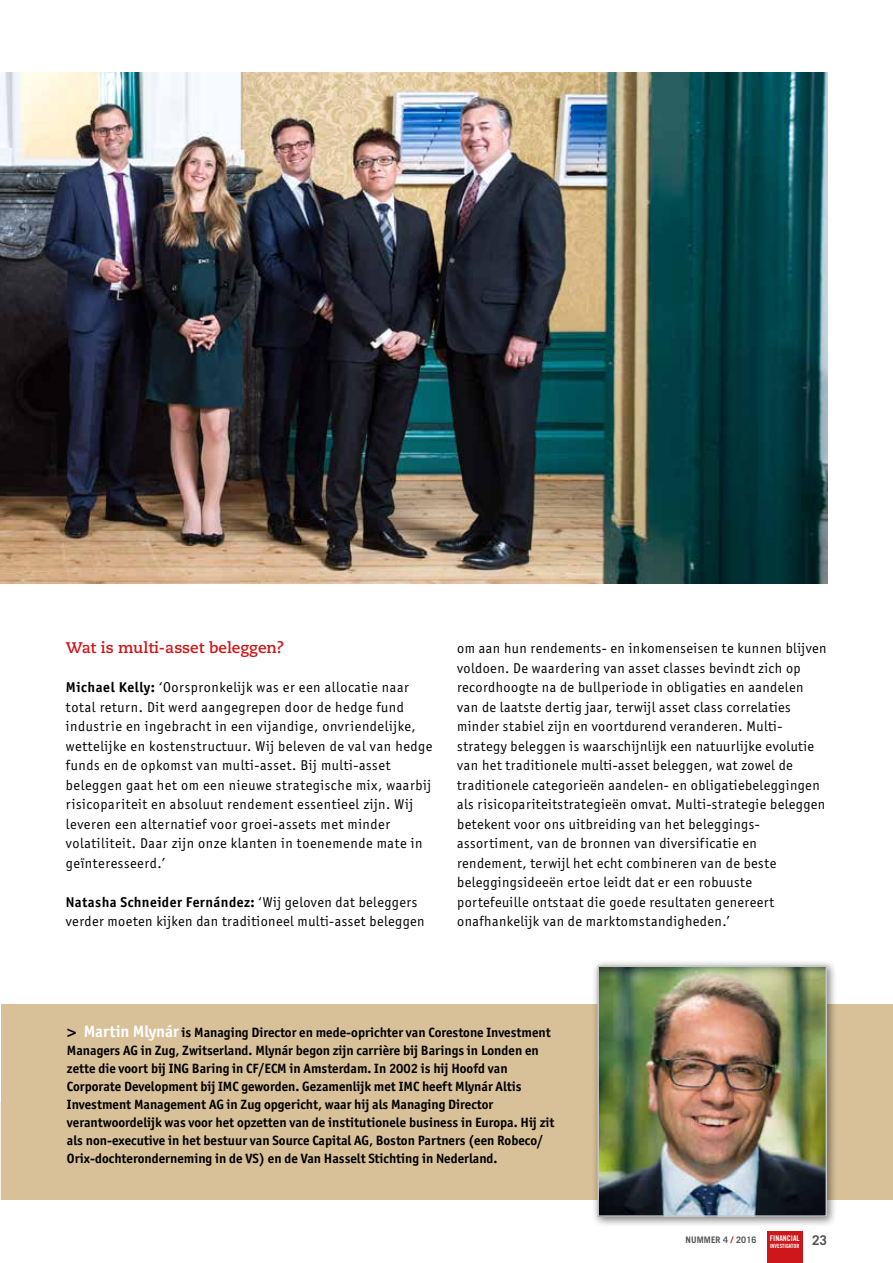
<style>
.page{position:relative;width:893px;height:1263px;background:#fff}
.page>*{position:absolute;margin:0;border:0;box-sizing:border-box;transform-origin:0 0}
.t1{font:700 15.3px "Caecilia";color:#cd171a}
.t2{font:14.25px/19.5px "Officina San ITC";letter-spacing:.03em;color:#000}
.t3{font:700 13.5px/18px "Officina San ITC";color:#000}
.t4{font:700 13.5px "Trade Gothic LT";color:#575756}
.t5{font:700 9px "Trade Gothic LT";letter-spacing:.01em;color:#575756}
.t6{font:7.8px "Trade Gothic LT Bold Cond Twenty";color:#fff}
.t7{font:5.7px "Trade Gothic LT Bold Cond Twenty";color:#fff}
.s1{font-weight:700}
.s2{font-family:"Caecilia LT";font-weight:800;font-size:16.5px}
.s3{font-size:16.5px;color:#fff}
.s4{color:#cd171a}
</style>
<div class="page">
<div style="left:767px;top:1231px;width:35px;height:32px;background:#cd171a"></div>
<div style="left:1px;top:1004px;width:892px;height:195px;background:#d8c199"></div>
<div style="left:591px;top:959px;width:247px;height:268px;background:#000;opacity:.5"></div>
<img style="left:600px;top:968px;width:224px;height:246px">
<div style="left:597px;top:965px;width:230px;height:252px;border:2px solid #c6c6c6"></div>
<img style="left:0;top:73px;width:827px;height:511px">
<p class="t1" style="left:66px;top:639px;width:220px">Wat is multi-asset beleggen?</p>
<p class="t2" style="left:66px;top:678px;width:368px"><span class="s1">Michael Kelly:</span> ‘Oorspronkelijk was er een allocatie naar total return. Dit werd aangegrepen door de hedge fund industrie en ingebracht in een vijandige, onvriendelijke, wettelijke en kostenstructuur. Wij beleven de val van hedge funds en de opkomst van multi-asset. Bij multi-asset beleggen gaat het om een nieuwe strategische mix, waarbij risicopariteit en absoluut rendement essentieel zijn. Wij leveren een alternatief voor groei-assets met minder volatiliteit. Daar zijn onze klanten in toenemende mate in geïnteresseerd.’</p>
<p class="t2" style="left:66px;top:892px;width:360px"><span class="s1">Natasha Schneider Fernández:</span> ‘Wij geloven dat beleggers verder moeten kijken dan traditioneel multi-asset beleggen</p>
<p class="t2" style="left:457px;top:639px;width:371px">om aan hun rendements- en inkomenseisen te kunnen blijven voldoen. De waardering van asset classes bevindt zich op recordhoogte na de bullperiode in obligaties en aandelen van de laatste dertig jaar, terwijl asset class correlaties minder stabiel zijn en voortdurend veranderen. Multi&shy;strategy beleggen is waarschijnlijk een natuurlijke evolutie van het traditionele multi-asset beleggen, wat zowel de traditionele categorieën aandelen- en obligatiebeleggingen als risicopariteitstrategieën omvat. Multi-strategie beleggen betekent voor ons uitbreiding van het beleggings&shy;assortiment, van de bronnen van diversificatie en rendement, terwijl het echt combineren van de beste beleggingsideeën ertoe leidt dat er een robuuste portefeuille ontstaat die goede resultaten genereert onafhankelijk van de marktomstandigheden.’</p>
<p class="t3" style="left:67px;top:1023px;width:489px"><span class="s2">&gt;</span> <span class="s3">Martin Mlynár</span> is Managing Director en mede-oprichter van Corestone Investment Managers AG in Zug, Zwitserland. Mlynár begon zijn carrière bij Barings in Londen en zette die voort bij ING Baring in CF/ECM in Amsterdam. In 2002 is hij Hoofd van Corporate Development bij IMC geworden. Gezamenlijk met IMC heeft Mlynár Altis Investment Management AG in Zug opgericht, waar hij als Managing Director verantwoordelijk was voor het opzetten van de institutionele business in Europa. Hij zit als non-executive in het bestuur van Source Capital AG, Boston Partners (een Robeco/ Orix-dochteronderneming in de VS) en de Van Hasselt Stichting in Nederland.</p>
<p class="t5" style="left:686px;top:1234px;width:72px">NUMMER 4 <span class="s4">/</span> 2016</p>
<p class="t4" style="left:812px;top:1232px;width:17px">23</p>
<p class="t6" style="left:770px;top:1233px;width:31px">FINANCIAL</p>
<p class="t7" style="left:770px;top:1242px;width:31px">INVESTIGATOR</p>
</div>
